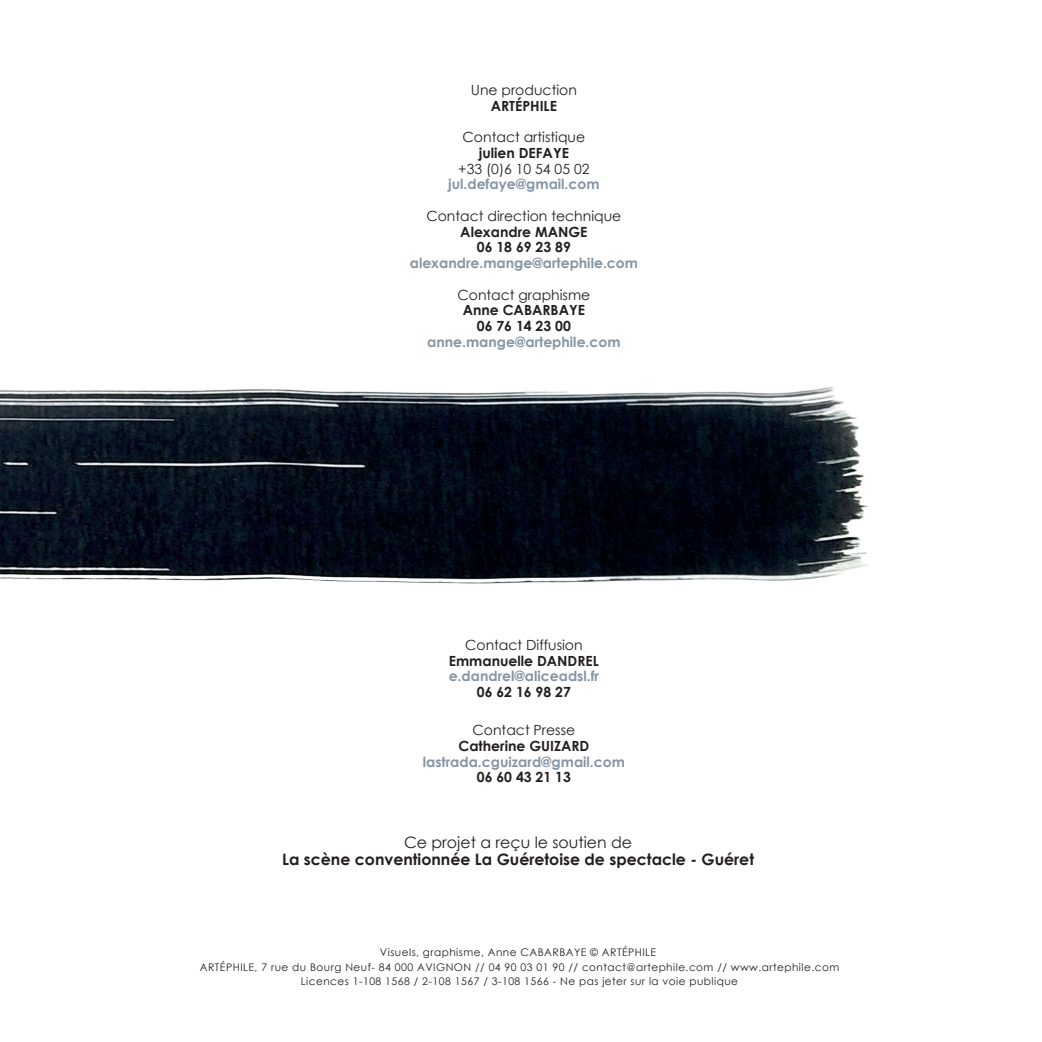
<style>
.page{position:relative;width:1042px;height:1042px;background:#fff}
.page>*{position:absolute;margin:0;border:0;box-sizing:border-box;transform-origin:0 0}
.t1{font:700 15.75px "Century Gothic";color:#231f20}
.t2{font:15.75px "Century Gothic";color:#231f20}
.t3{font:700 14px "Century Gothic";color:#8595a5}
.t4{font:700 14px/15.8px "Century Gothic";color:#231f20;text-align:center}
.t5{font:14px "Century Gothic";color:#231f20}
.t6{font:10.5px/14px "Century Gothic";letter-spacing:.045em;color:#231f20;text-align:center}
</style>
<div class="page">
<img style="left:0;top:387px;width:869px;height:197px">
<h2 class="t5" style="left:471px;top:80px;width:108px">Une production</h2>
<h2 class="t4" style="left:491px;top:97px;width:68px">ARTÉPHILE</h2>
<h2 class="t5" style="left:462px;top:127px;width:124px">Contact artistique</h2>
<h2 class="t4" style="left:479px;top:144px;width:92px">julien DEFAYE</h2>
<h2 class="t5" style="left:458px;top:159px;width:133px">+33 (0)6 10 54 05 02</h2>
<h2 class="t3" style="left:448px;top:174px;width:153px">jul.defaye@gmail.com</h2>
<h2 class="t5" style="left:426px;top:206px;width:196px">Contact direction technique</h2>
<h2 class="t4" style="left:460px;top:223px;width:129px">Alexandre MANGE<br>06 18 69 23 89</h2>
<h2 class="t3" style="left:410px;top:252px;width:230px">alexandre.mange@artephile.com</h2>
<h2 class="t5" style="left:457px;top:285px;width:134px">Contact graphisme</h2>
<h2 class="t4" style="left:463px;top:302px;width:124px">Anne CABARBAYE<br>06 76 14 23 00</h2>
<h2 class="t3" style="left:427px;top:331px;width:195px">anne.mange@artephile.com</h2>
<h2 class="t5" style="left:465px;top:635px;width:119px">Contact Diffusion</h2>
<h2 class="t4" style="left:449px;top:652px;width:152px">Emmanuelle DANDREL</h2>
<h2 class="t3" style="left:449px;top:665px;width:152px">e.dandrel@aliceadsl.fr</h2>
<h2 class="t4" style="left:477px;top:683px;width:96px">06 62 16 98 27</h2>
<h2 class="t5" style="left:472px;top:720px;width:104px">Contact Presse</h2>
<h2 class="t4" style="left:458px;top:737px;width:132px">Catherine GUIZARD</h2>
<h2 class="t3" style="left:423px;top:751px;width:204px">lastrada.cguizard@gmail.com</h2>
<h2 class="t4" style="left:477px;top:769px;width:96px">06 60 43 21 13</h2>
<h1 class="t2" style="left:404px;top:831px;width:230px">Ce projet a reçu le soutien de</h1>
<h1 class="t1" style="left:282px;top:848px;width:473px">La scène conventionnée La Guéretoise de spectacle - Guéret</h1>
<p class="t6" style="left:380px;top:944px;width:278px">Visuels, graphisme, Anne CABARBAYE © ARTÉPHILE</p>
<p class="t6" style="left:200px;top:959px;width:641px">ARTÉPHILE, 7 rue du Bourg Neuf- 84 000 AVIGNON // 04 90 03 01 90 // contact@artephile.com // www.artephile.com<br>Licences 1-108 1568 / 2-108 1567 / 3-108 1566 - Ne pas jeter sur la voie publique</p>
</div>
